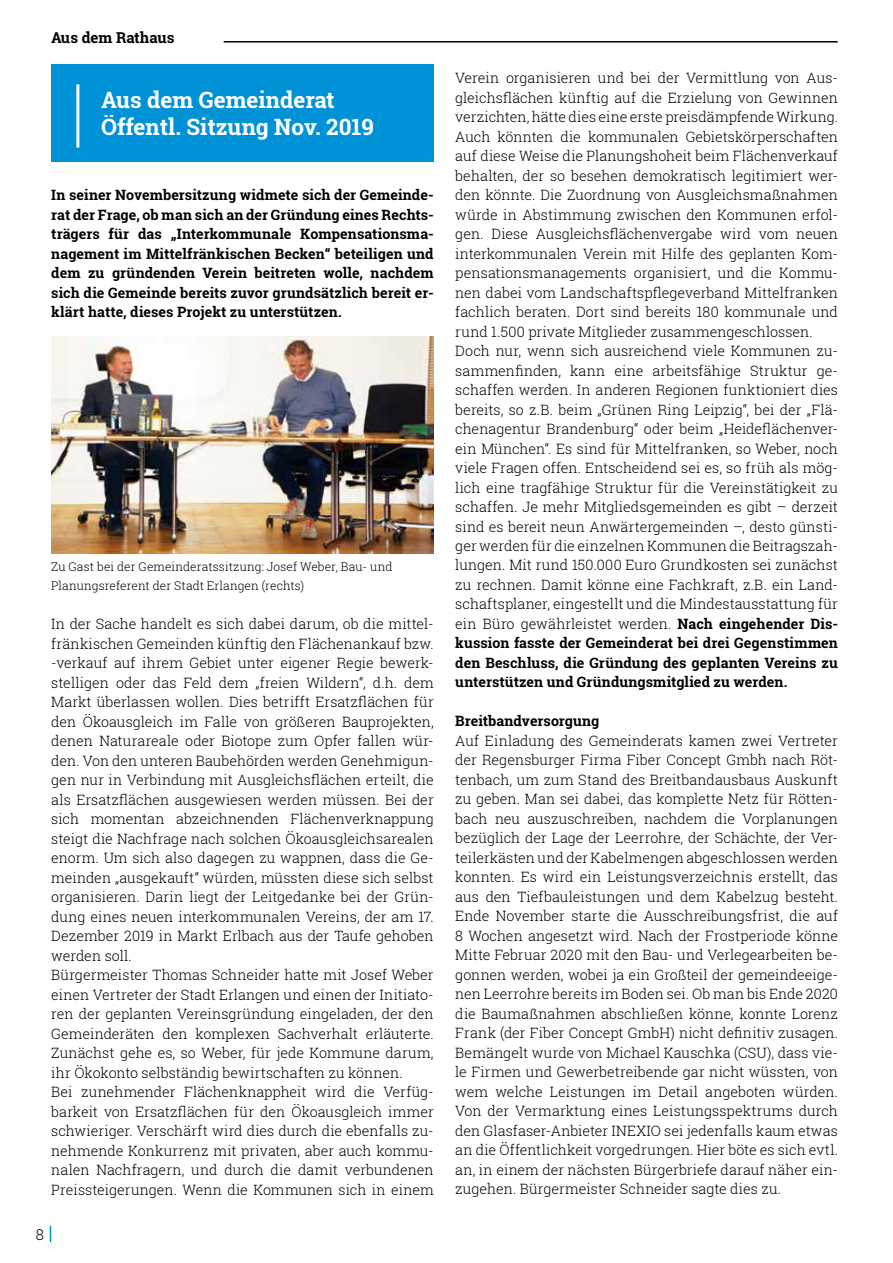
<style>
.page{position:relative;width:893px;height:1263px;background:#fff}
.page>*{position:absolute;margin:0;border:0;box-sizing:border-box;transform-origin:0 0}
.t1{font:700 22.5px/27px "Roboto Slab";color:#fff}
.t2{font:700 15px "Roboto Slab";color:#000}
.t3{font:300 15px "Roboto Slab";color:#000}
.t4{font:300 14.25px/19.5px "Roboto Slab";color:#000}
.t5{font:700 14.25px/19.5px "Roboto Slab";letter-spacing:.005em;color:#000;text-align:justify}
.t6{font:300 12px/19.5px "Roboto Slab";letter-spacing:.01em;color:#000}
.s1{font-weight:700}
</style>
<div class="page">
<svg style="left:50px;top:1226px;width:1px;height:16px"></svg>
<hr style="left:224px;top:41px;width:614px;height:2px;background:#000">
<div style="left:51px;top:64px;width:383px;height:97px;background:#0092d6"></div>
<hr style="left:76px;top:84px;width:3px;height:64px;background:#fff">
<img style="left:51px;top:337px;width:383px;height:216px">
<p class="t2" style="left:51px;top:27px;width:125px">Aus dem Rathaus</p>
<h1 class="t1" style="left:101px;top:86px;width:274px">Aus dem Gemeinderat<br>Öffentl. Sitzung Nov. 2019</h1>
<p class="t5" style="left:51px;top:185px;width:384px">In seiner Novembersitzung widmete sich der Gemeinde&shy;rat der Frage, ob man sich an der Gründung eines Rechts&shy;trägers für das „Interkommunale Kompensationsma&shy;nagement im Mittelfränkischen Becken“ beteiligen und dem zu gründenden Verein beitreten wolle, nachdem sich die Gemeinde bereits zuvor grundsätzlich bereit er&shy;klärt hatte, dieses Projekt zu unterstützen.</p>
<p class="t6" style="left:51px;top:556px;width:343px">Zu Gast bei der Gemeinderatssitzung: Josef Weber, Bau- und<br>Planungsreferent der Stadt Erlangen (rechts)</p>
<p class="t4" style="left:51px;top:614px;width:384px">In der Sache handelt es sich dabei darum, ob die mittel&shy;fränkischen Gemeinden künftig den Flächenankauf bzw. -verkauf auf ihrem Gebiet unter eigener Regie bewerk&shy;stelligen oder das Feld dem „freien Wildern“, d.h. dem Markt überlassen wollen. Dies betrifft Ersatzflächen für den Ökoausgleich im Falle von größeren Bauprojekten, denen Naturareale oder Biotope zum Opfer fallen wür&shy;den. Von den unteren Baubehörden werden Genehmigun&shy;gen nur in Verbindung mit Ausgleichsflächen erteilt, die als Ersatzflächen ausgewiesen werden müssen. Bei der sich momentan abzeichnenden Flächenverknappung steigt die Nachfrage nach solchen Ökoausgleichsarealen enorm. Um sich also dagegen zu wappnen, dass die Ge&shy;meinden „ausgekauft“ würden, müssten diese sich selbst organisieren. Darin liegt der Leitgedanke bei der Grün&shy;dung eines neuen interkommunalen Vereins, der am 17.<br>Dezember 2019 in Markt Erlbach aus der Taufe gehoben werden soll.<br>Bürgermeister Thomas Schneider hatte mit Josef Weber einen Vertreter der Stadt Erlangen und einen der Initiato&shy;ren der geplanten Vereinsgründung eingeladen, der den Gemeinderäten den komplexen Sachverhalt erläuterte.<br>Zunächst gehe es, so Weber, für jede Kommune darum, ihr Ökokonto selbständig bewirtschaften zu können.<br>Bei zunehmender Flächenknappheit wird die Verfüg&shy;barkeit von Ersatzflächen für den Ökoausgleich immer schwieriger. Verschärft wird dies durch die ebenfalls zu&shy;nehmende Konkurrenz mit privaten, aber auch kommu&shy;nalen Nachfragern, und durch die damit verbundenen Preissteigerungen. Wenn die Kommunen sich in einem</p>
<p class="t3" style="left:36px;top:1224px;width:10px">8</p>
<p class="t4" style="left:455px;top:68px;width:384px">Verein organisieren und bei der Vermittlung von Aus&shy;gleichsflächen künftig auf die Erzielung von Gewinnen verzichten, hätte dies eine erste preisdämpfende Wirkung.<br>Auch könnten die kommunalen Gebietskörperschaften auf diese Weise die Planungshoheit beim Flächenverkauf behalten, der so besehen demokratisch legitimiert wer&shy;den könnte. Die Zuordnung von Ausgleichsmaßnahmen würde in Abstimmung zwischen den Kommunen erfol&shy;gen. Diese Ausgleichsflächenvergabe wird vom neuen interkommunalen Verein mit Hilfe des geplanten Kom&shy;pensationsmanagements organisiert, und die Kommu&shy;nen dabei vom Landschaftspflegeverband Mittelfranken fachlich beraten. Dort sind bereits 180 kommunale und rund 1.500 private Mitglieder zusammengeschlossen.<br>Doch nur, wenn sich ausreichend viele Kommunen zu&shy;sammenfinden, kann eine arbeitsfähige Struktur ge&shy;schaffen werden. In anderen Regionen funktioniert dies bereits, so z.B. beim „Grünen Ring Leipzig“, bei der „Flä&shy;chenagentur Brandenburg“ oder beim „Heideflächenver&shy;ein München“. Es sind für Mittelfranken, so Weber, noch viele Fragen offen. Entscheidend sei es, so früh als mög&shy;lich eine tragfähige Struktur für die Vereinstätigkeit zu schaffen. Je mehr Mitgliedsgemeinden es gibt – derzeit sind es bereit neun Anwärtergemeinden –, desto günsti&shy;ger werden für die einzelnen Kommunen die Beitragszah&shy;lungen. Mit rund 150.000 Euro Grundkosten sei zunächst zu rechnen. Damit könne eine Fachkraft, z.B. ein Land&shy;schaftsplaner, eingestellt und die Mindestausstattung für ein Büro gewährleistet werden. <span class="s1">Nach eingehender Dis&shy;kussion fasste der Gemeinderat bei drei Gegenstimmen den Beschluss, die Gründung des geplanten Vereins zu unterstützen und Gründungsmitglied zu werden.</span></p>
<p class="t5" style="left:455px;top:711px;width:146px">Breitbandversorgung</p>
<p class="t4" style="left:455px;top:731px;width:384px;text-align:justify">Auf Einladung des Gemeinderats kamen zwei Vertreter der Regensburger Firma Fiber Concept Gmbh nach Röt&shy;tenbach, um zum Stand des Breitbandausbaus Auskunft zu geben. Man sei dabei, das komplette Netz für Rötten&shy;bach neu auszuschreiben, nachdem die Vorplanungen bezüglich der Lage der Leerrohre, der Schächte, der Ver&shy;teilerkästen und der Kabelmengen abgeschlossen werden konnten. Es wird ein Leistungsverzeichnis erstellt, das aus den Tiefbauleistungen und dem Kabelzug besteht.<br>Ende November starte die Ausschreibungsfrist, die auf 8 Wochen angesetzt wird. Nach der Frostperiode könne Mitte Februar 2020 mit den Bau- und Verlegearbeiten be&shy;gonnen werden, wobei ja ein Großteil der gemeindeeige&shy;nen Leerrohre bereits im Boden sei. Ob man bis Ende 2020 die Baumaßnahmen abschließen könne, konnte Lorenz Frank (der Fiber Concept GmbH) nicht definitiv zusagen.<br>Bemängelt wurde von Michael Kauschka (CSU), dass vie&shy;le Firmen und Gewerbetreibende gar nicht wüssten, von wem welche Leistungen im Detail angeboten würden.<br>Von der Vermarktung eines Leistungsspektrums durch den Glasfaser-Anbieter INEXIO sei jedenfalls kaum etwas an die Öffentlichkeit vorgedrungen. Hier böte es sich evtl. an, in einem der nächsten Bürgerbriefe darauf näher ein&shy;zugehen. Bürgermeister Schneider sagte dies zu.</p>
</div>
